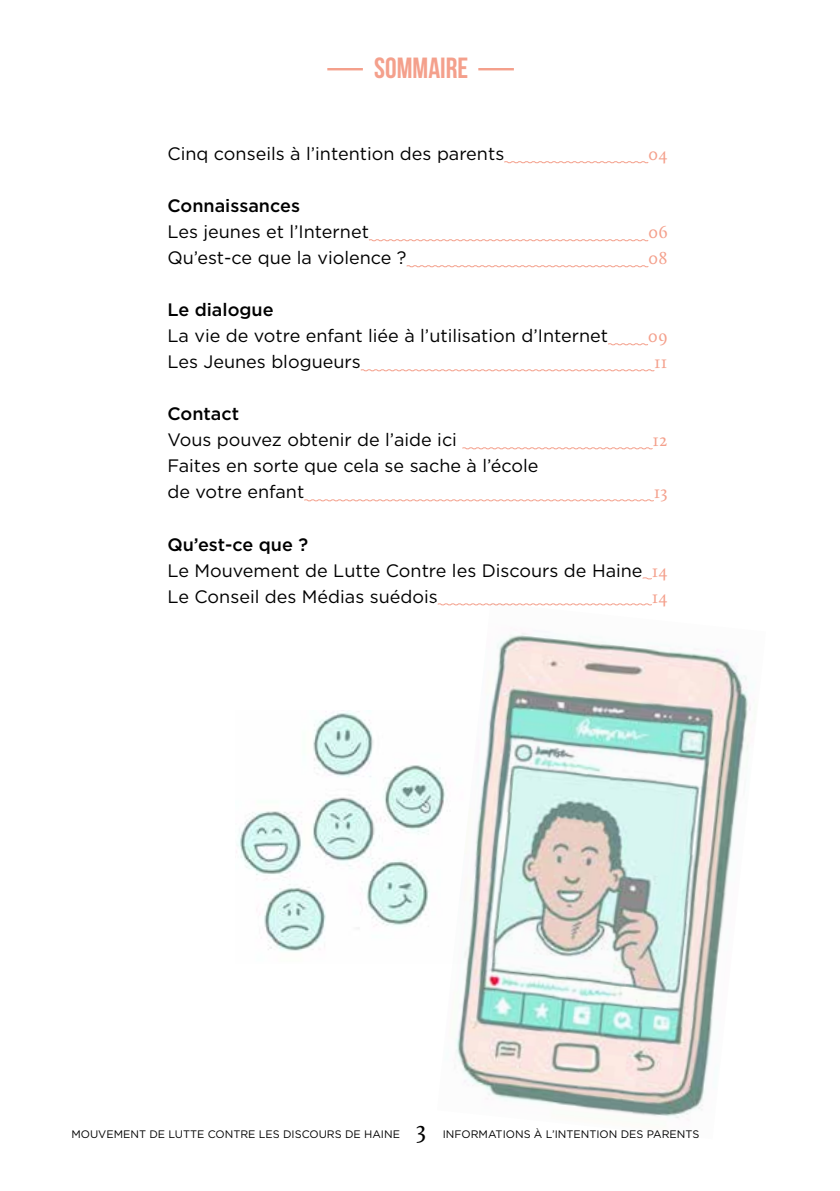
<style>
.page{position:relative;width:840px;height:1191px;background:#fff}
.page>*{position:absolute;margin:0;border:0;box-sizing:border-box;transform-origin:0 0}
.t1{font:29.2px "Bebas Neue";color:#f4a08c}
.t2{font:25.4px "Calluna";color:#000}
.t3{font:18px/26px "Gotham";color:#000}
.t4{font:500 18px "Gotham";color:#000}
.t5{font:18px "Calluna";color:#f4a08c}
.t6{font:10.8px "Gotham";color:#000}
.s1{font-weight:500}
.s2{font-family:"Calluna";color:#f4a08c}
</style>
<div class="page">
<img style="left:236px;top:710px;width:201px;height:241px">
<hr style="left:478px;top:68px;width:35px;height:2px;background:#f4a08c">
<hr style="left:327px;top:68px;width:35px;height:2px;background:#f4a08c">
<svg style="left:504px;top:161px;width:144px;height:3px"></svg>
<svg style="left:369px;top:239px;width:279px;height:3px"></svg>
<svg style="left:406px;top:265px;width:242px;height:3px"></svg>
<svg style="left:608px;top:343px;width:40px;height:3px"></svg>
<svg style="left:360px;top:369px;width:294px;height:3px"></svg>
<svg style="left:462px;top:447px;width:190px;height:3px"></svg>
<svg style="left:304px;top:499px;width:350px;height:3px"></svg>
<svg style="left:642px;top:577px;width:10px;height:3px"></svg>
<img style="left:437px;top:603px;width:314px;height:515px">
<h1 class="t1" style="left:374px;top:52px;width:95px">SOMMAIRE</h1>
<p class="t3" style="left:167px;top:141px;width:338px">Cinq conseils à l’intention des parents</p>
<p class="t5" style="left:648px;top:143px;width:21px">04</p>
<p class="t4" style="left:167px;top:194px;width:134px">Connaissances</p>
<p class="t3" style="left:167px;top:219px;width:203px">Les jeunes et l’Internet</p>
<p class="t5" style="left:647px;top:221px;width:21px">06</p>
<p class="t3" style="left:167px;top:245px;width:240px">Qu’est-ce que la violence ?</p>
<p class="t5" style="left:648px;top:247px;width:21px">08</p>
<p class="t4" style="left:167px;top:298px;width:108px">Le dialogue</p>
<p class="t3" style="left:167px;top:323px;width:442px">La vie de votre enfant liée à l’utilisation d’Internet</p>
<p class="t5" style="left:647px;top:325px;width:21px">09</p>
<p class="t3" style="left:167px;top:349px;width:195px">Les Jeunes blogueurs</p>
<p class="t5" style="left:654px;top:351px;width:15px">11</p>
<p class="t4" style="left:167px;top:402px;width:73px">Contact</p>
<p class="t3" style="left:167px;top:427px;width:291px">Vous pouvez obtenir de l’aide ici</p>
<p class="t5" style="left:652px;top:429px;width:17px">12</p>
<p class="t3" style="left:167px;top:453px;width:372px">Faites en sorte que cela se sache à l’école de votre enfant</p>
<p class="t5" style="left:653px;top:481px;width:15px">13</p>
<p class="t3" style="left:167px;top:531px;width:501px"><span class="s1">Qu’est-ce que ?<br></span>Le Mouvement de Lutte Contre les Discours de Haine <span class="s2">14<br></span>Le Conseil des Médias suédois</p>
<p class="t5" style="left:651px;top:585px;width:17px">14</p>
<p class="t6" style="left:71px;top:1127px;width:330px">MOUVEMENT DE LUTTE CONTRE LES DISCOURS DE HAINE</p>
<h2 class="t2" style="left:416px;top:1114px;width:12px">3</h2>
<p class="t6" style="left:442px;top:1127px;width:258px">INFORMATIONS À L’INTENTION DES PARENTS</p>
</div>
